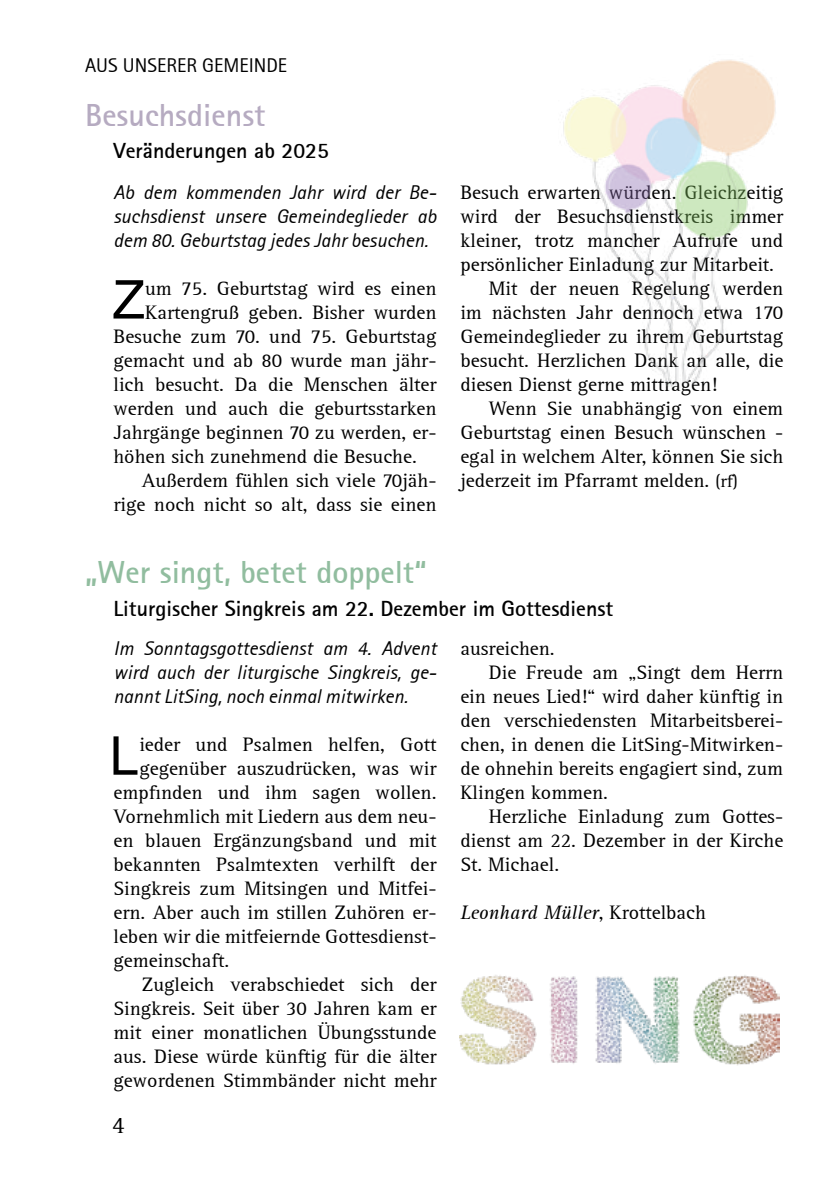
<style>
.page{position:relative;width:840px;height:1191px;background:#fff}
.page>*{position:absolute;margin:0;border:0;box-sizing:border-box;transform-origin:0 0}
.t1{font:53.6px "Arial";color:#000}
.t2{font:700 32px "Rotis Sans Serif";color:#91bd9f}
.t3{font:700 32px "Rotis Sans Serif";color:#b6abc1}
.t4{font:24px "Rotis Serif";color:#000}
.t5{font:700 22px "Rotis Sans Serif";color:#000}
.t6{font:20px "Rotis Serif";color:#000}
.t7{font:italic 20px/24px "Rotis Sans Serif";color:#000;text-align:justify}
.t8{font:italic 20px "Rotis Serif";color:#000}
.t9{font:20px "Rotis Sans Serif";color:#000}
.s1{font-size:18px}
.s2{font-style:normal}
</style>
<div class="page">
<img style="left:563px;top:60px;width:213px;height:327px">
<img style="left:459px;top:975px;width:320px;height:91px">
<p class="t9" style="left:85px;top:53px;width:203px">AUS UNSERER GEMEINDE</p>
<h2 class="t3" style="left:85px;top:95px;width:182px">Besuchsdienst</h2>
<p class="t5" style="left:113px;top:137px;width:217px">Veränderungen ab 2025</p>
<p class="t7" style="left:113px;top:180px;width:324px">Ab dem kommenden Jahr wird der Be&shy;suchsdienst unsere Gemeindeglieder ab dem 80. Geburtstag jedes Jahr besuchen.</p>
<h1 class="t1" style="left:112px;top:263px;width:34px">Z</h1>
<p class="t6" style="left:145px;top:276px;width:293px">um 75. Geburtstag wird es einen</p>
<p class="t6" style="left:145px;top:300px;width:292px">Kartengruß geben. Bisher wurden</p>
<p class="t6" style="left:113px;top:324px;width:324px">Besuche zum 70. und 75. Geburtstag</p>
<p class="t6" style="left:113px;top:348px;width:324px">gemacht und ab 80 wurde man jähr-</p>
<p class="t6" style="left:113px;top:372px;width:324px">lich besucht. Da die Menschen älter</p>
<p class="t6" style="left:113px;top:396px;width:324px">werden und auch die geburtsstarken</p>
<p class="t6" style="left:113px;top:420px;width:324px">Jahrgänge beginnen 70 zu werden, er-</p>
<p class="t6" style="left:113px;top:444px;width:304px">höhen sich zunehmend die Besuche.</p>
<p class="t6" style="left:142px;top:468px;width:296px">Außerdem fühlen sich viele 70jäh-</p>
<p class="t6" style="left:113px;top:492px;width:324px">rige noch nicht so alt, dass sie einen</p>
<h2 class="t2" style="left:85px;top:552px;width:343px">„Wer singt, betet doppelt“</h2>
<p class="t6" style="left:460px;top:180px;width:324px">Besuch erwarten würden. Gleichzeitig</p>
<p class="t6" style="left:460px;top:204px;width:324px">wird der Besuchsdienstkreis immer</p>
<p class="t6" style="left:460px;top:228px;width:324px">kleiner, trotz mancher Aufrufe und</p>
<p class="t6" style="left:460px;top:252px;width:315px">persönlicher Einladung zur Mitarbeit.</p>
<p class="t6" style="left:488px;top:276px;width:296px">Mit der neuen Regelung werden</p>
<p class="t6" style="left:460px;top:300px;width:324px">im nächsten Jahr dennoch etwa 170</p>
<p class="t6" style="left:460px;top:324px;width:324px">Gemeindeglieder zu ihrem Geburtstag</p>
<p class="t6" style="left:460px;top:348px;width:324px">besucht. Herzlichen Dank an alle, die</p>
<p class="t6" style="left:460px;top:372px;width:258px">diesen Dienst gerne mittragen!</p>
<p class="t6" style="left:488px;top:396px;width:296px">Wenn Sie unabhängig von einem</p>
<p class="t6" style="left:460px;top:420px;width:324px">Geburtstag einen Besuch wünschen -</p>
<p class="t6" style="left:460px;top:444px;width:324px">egal in welchem Alter, können Sie sich</p>
<p class="t6" style="left:460px;top:468px;width:279px">jederzeit im Pfarramt melden. <span class="s1">(rf)</span></p>
<p class="t5" style="left:113px;top:594px;width:501px">Liturgischer Singkreis am 22. Dezember im Gottesdienst</p>
<p class="t7" style="left:113px;top:636px;width:324px">Im Sonntagsgottesdienst am 4. Advent wird auch der liturgische Singkreis, ge&shy;nannt LitSing, noch einmal mitwirken.</p>
<h1 class="t1" style="left:109px;top:719px;width:31px">L</h1>
<p class="t6" style="left:139px;top:732px;width:298px">ieder und Psalmen helfen, Gott</p>
<p class="t6" style="left:139px;top:756px;width:298px">gegenüber auszudrücken, was wir</p>
<p class="t6" style="left:113px;top:780px;width:324px">empfinden und ihm sagen wollen.</p>
<p class="t6" style="left:113px;top:804px;width:324px">Vornehmlich mit Liedern aus dem neu-</p>
<p class="t6" style="left:113px;top:828px;width:324px">en blauen Ergänzungsband und mit</p>
<p class="t6" style="left:113px;top:852px;width:324px">bekannten Psalmtexten verhilft der</p>
<p class="t6" style="left:113px;top:876px;width:324px">Singkreis zum Mitsingen und Mitfei-</p>
<p class="t6" style="left:113px;top:900px;width:324px">ern. Aber auch im stillen Zuhören er-</p>
<p class="t6" style="left:113px;top:924px;width:324px">leben wir die mitfeiernde Gottesdienst-</p>
<p class="t6" style="left:113px;top:948px;width:117px">gemeinschaft.</p>
<p class="t6" style="left:142px;top:972px;width:296px">Zugleich verabschiedet sich der</p>
<p class="t6" style="left:113px;top:996px;width:324px">Singkreis. Seit über 30 Jahren kam er</p>
<p class="t6" style="left:113px;top:1020px;width:324px">mit einer monatlichen Übungsstunde</p>
<p class="t6" style="left:113px;top:1044px;width:324px">aus. Diese würde künftig für die älter</p>
<p class="t6" style="left:113px;top:1068px;width:324px">gewordenen Stimmbänder nicht mehr</p>
<p class="t4" style="left:112px;top:1110px;width:14px">4</p>
<p class="t6" style="left:460px;top:636px;width:96px">ausreichen.</p>
<p class="t6" style="left:488px;top:660px;width:296px">Die Freude am „Singt dem Herrn</p>
<p class="t6" style="left:460px;top:684px;width:324px">ein neues Lied!“ wird daher künftig in</p>
<p class="t6" style="left:460px;top:708px;width:324px">den verschiedensten Mitarbeitsberei-</p>
<p class="t6" style="left:460px;top:732px;width:324px">chen, in denen die LitSing-Mitwirken-</p>
<p class="t6" style="left:460px;top:756px;width:324px">de ohnehin bereits engagiert sind, zum</p>
<p class="t6" style="left:460px;top:780px;width:149px">Klingen kommen.</p>
<p class="t6" style="left:488px;top:804px;width:296px">Herzliche Einladung zum Gottes-</p>
<p class="t6" style="left:460px;top:828px;width:324px">dienst am 22. Dezember in der Kirche</p>
<p class="t6" style="left:460px;top:852px;width:100px">St. Michael.</p>
<p class="t8" style="left:460px;top:901px;width:247px">Leonhard Müller<span class="s2">, Krottelbach</span></p>
</div>
